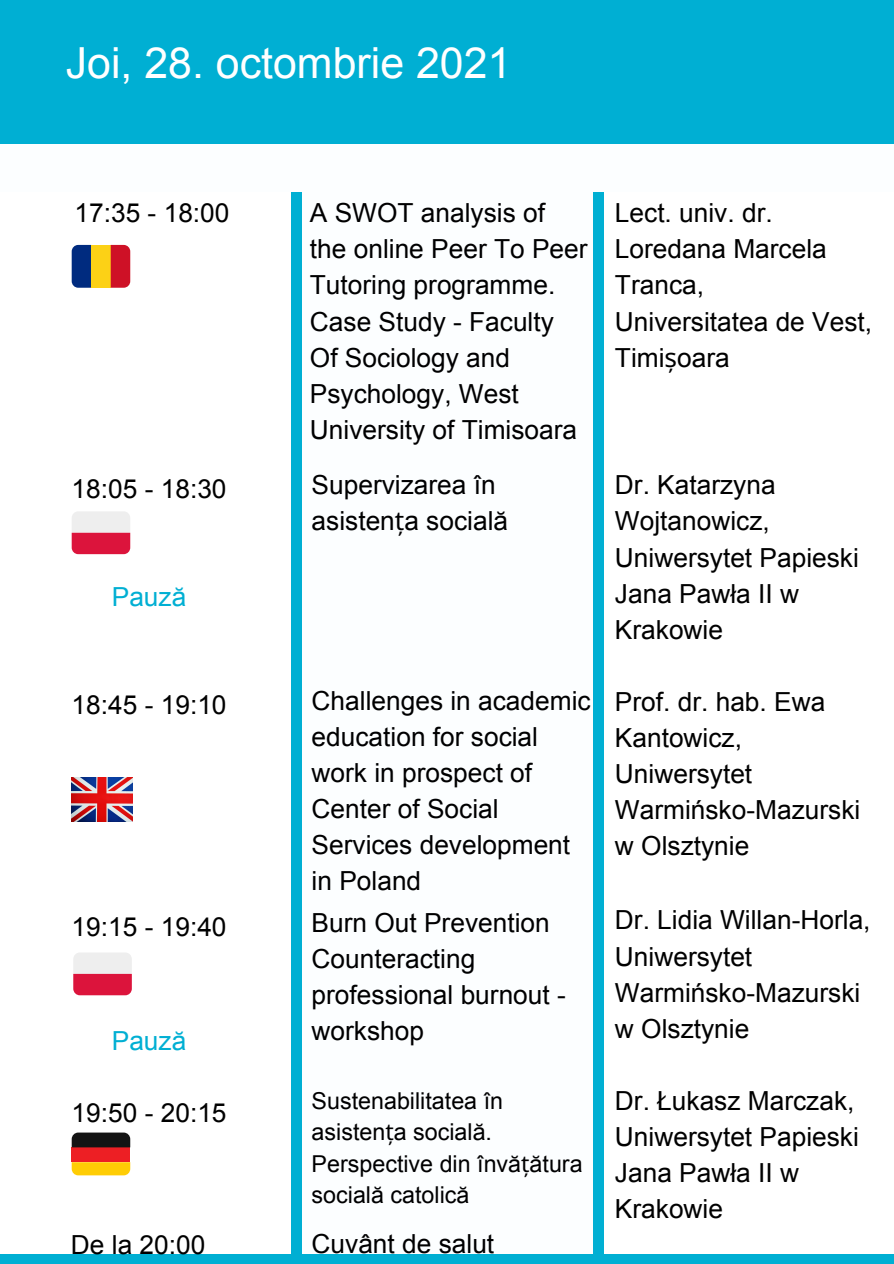
<style>
.page{position:relative;width:894px;height:1264px;background:#fff}
.page>*{position:absolute;margin:0;border:0;box-sizing:border-box;transform-origin:0 0}
.t1{font:42.9px "Arial";color:#fff}
.t2{font:26.25px/36px "Arial";color:#000}
.t3{font:26.25px "Arial";color:#00afd3}
.t4{font:23.25px/31.5px "Arial";color:#000}
.s1{font-family:"Noto Sans"}
</style>
<div class="page">
<div style="left:0;top:0;width:893px;height:1263px;background:#00afd3"></div>
<div style="left:0;top:178px;width:290px;height:1075px;background:#fff"></div>
<div style="left:302px;top:178px;width:290px;height:1075px;background:#fcfeff"></div>
<div style="left:604px;top:178px;width:289px;height:1075px;background:#fff"></div>
<div style="left:0;top:145px;width:893px;height:47px;background:#fcfeff"></div>
<svg style="left:72px;top:511px;width:58px;height:43px"></svg>
<svg style="left:73px;top:953px;width:59px;height:42px"></svg>
<svg style="left:72px;top:245px;width:19px;height:43px"></svg>
<div style="left:91px;top:245px;width:20px;height:43px;background:#fcd116"></div>
<svg style="left:111px;top:245px;width:19px;height:43px"></svg>
<img style="left:72px;top:777px;width:60px;height:44px">
<svg style="left:72px;top:1162px;width:58px;height:13px"></svg>
<div style="left:72px;top:1147px;width:58px;height:15px;background:#ed1f24"></div>
<svg style="left:72px;top:1132px;width:58px;height:15px"></svg>
<p class="t1" style="left:66px;top:39px;width:447px">Joi, 28. octombrie 2021</p>
<p class="t2" style="left:75px;top:195px;width:156px">17:35 - 18:00</p>
<p class="t2" style="left:72px;top:470px;width:156px">18:05 - 18:30</p>
<p class="t3" style="left:112px;top:582px;width:76px">Pauză</p>
<p class="t2" style="left:72px;top:687px;width:156px">18:45 - 19:10</p>
<p class="t2" style="left:72px;top:908px;width:156px">19:15 - 19:40</p>
<p class="t3" style="left:112px;top:1025px;width:76px">Pauză</p>
<p class="t2" style="left:72px;top:1094px;width:156px">19:50 - 20:15</p>
<p class="t2" style="left:71px;top:1226px;width:136px">De la 20:00</p>
<p class="t2" style="left:310px;top:195px;width:279px">A SWOT analysis of the online Peer To Peer<br>Tutoring programme.<br>Case Study - Faculty<br>Of Sociology and<br>Psychology, West<br>University of Timisoara</p>
<p class="t2" style="left:614px;top:195px;width:159px">Lect. univ. dr.</p>
<p class="t2" style="left:614px;top:231px;width:213px">Loredana Marcela</p>
<p class="t2" style="left:614px;top:267px;width:91px">Tranca,</p>
<p class="t2" style="left:614px;top:303px;width:258px">Universitatea de Vest,<br>Timi<span class="s1">ș</span>oara</p>
<p class="t2" style="left:311px;top:467px;width:198px">Supervizarea în asisten<span class="s1">ț</span>a socială</p>
<p class="t2" style="left:311px;top:682px;width:280px">Challenges in academic education for social work in prospect of<br>Center of Social<br>Services development in Poland</p>
<p class="t2" style="left:311px;top:904px;width:239px">Burn Out Prevention</p>
<p class="t2" style="left:311px;top:940px;width:256px">Counteracting professional burnout - workshop</p>
<p class="t4" style="left:311px;top:1084px;width:272px">Sustenabilitatea în asisten<span class="s1">ț</span>a socială.<br>Perspective din învă<span class="s1">ț</span>ătura socială catolică</p>
<p class="t2" style="left:311px;top:1225px;width:184px">Cuvânt de salut</p>
<p class="t2" style="left:614px;top:467px;width:245px">Dr. Katarzyna<br>Wojtanowicz,<br>Uniwersytet Papieski<br>Jana Pawła II w<br>Krakowie</p>
<p class="t2" style="left:614px;top:683px;width:247px">Prof. dr. hab. Ewa<br>Kantowicz,<br>Uniwersytet<br>Warmińsko-Mazurski w Olsztynie</p>
<p class="t2" style="left:614px;top:902px;width:257px">Dr. Lidia Willan-Horla,</p>
<p class="t2" style="left:614px;top:938px;width:247px">Uniwersytet<br>Warmińsko-Mazurski w Olsztynie</p>
<p class="t2" style="left:614px;top:1082px;width:245px">Dr. Łukasz Marczak,<br>Uniwersytet Papieski<br>Jana Pawła II w<br>Krakowie</p>
</div>
